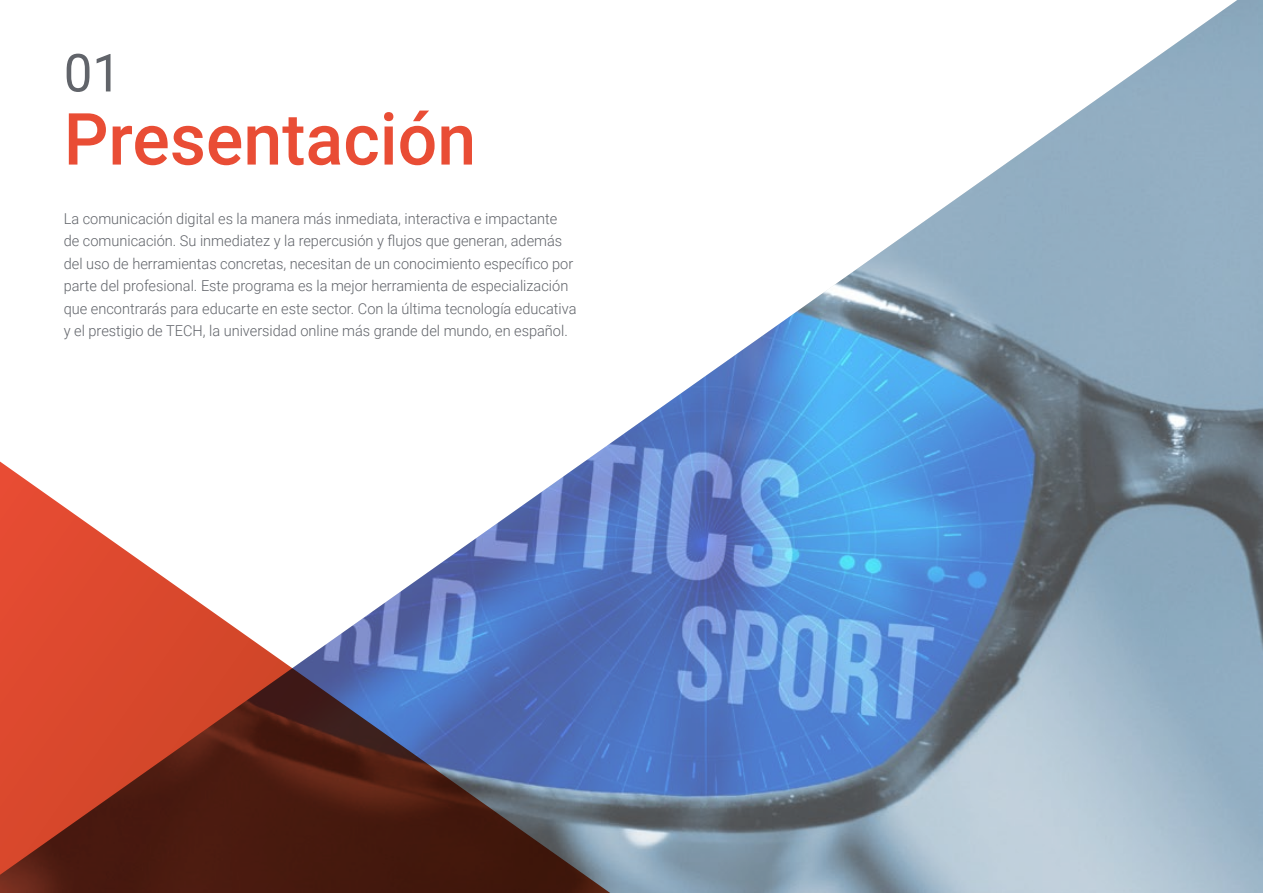
<style>
.page{position:relative;width:1263px;height:893px;background:#fff}
.page>*{position:absolute;margin:0;border:0;box-sizing:border-box;transform-origin:0 0}
.t1{font:500 72px "Roboto";color:#e94d35}
.t2{font:52.5px "Roboto";color:#61646a}
.t3{font:300 15px/22.5px "Roboto";color:#61646a}
</style>
<div class="page">
<img style="left:607px;top:0;width:656px;height:893px">
<svg style="left:0;top:446px;width:640px;height:447px"></svg>
<h2 class="t2" style="left:64px;top:36px;width:59px">01</h2>
<h1 class="t1" style="left:64px;top:89px;width:414px">Presentación</h1>
<p class="t3" style="left:64px;top:207px;width:514px">La comunicación digital es la manera más inmediata, interactiva e impactante de comunicación. Su inmediatez y la repercusión y flujos que generan, además del uso de herramientas concretas, necesitan de un conocimiento específico por parte del profesional. Este programa es la mejor herramienta de especialización que encontrarás para educarte en este sector. Con la última tecnología educativa y el prestigio de TECH, la universidad online más grande del mundo, en español.</p>
</div>
